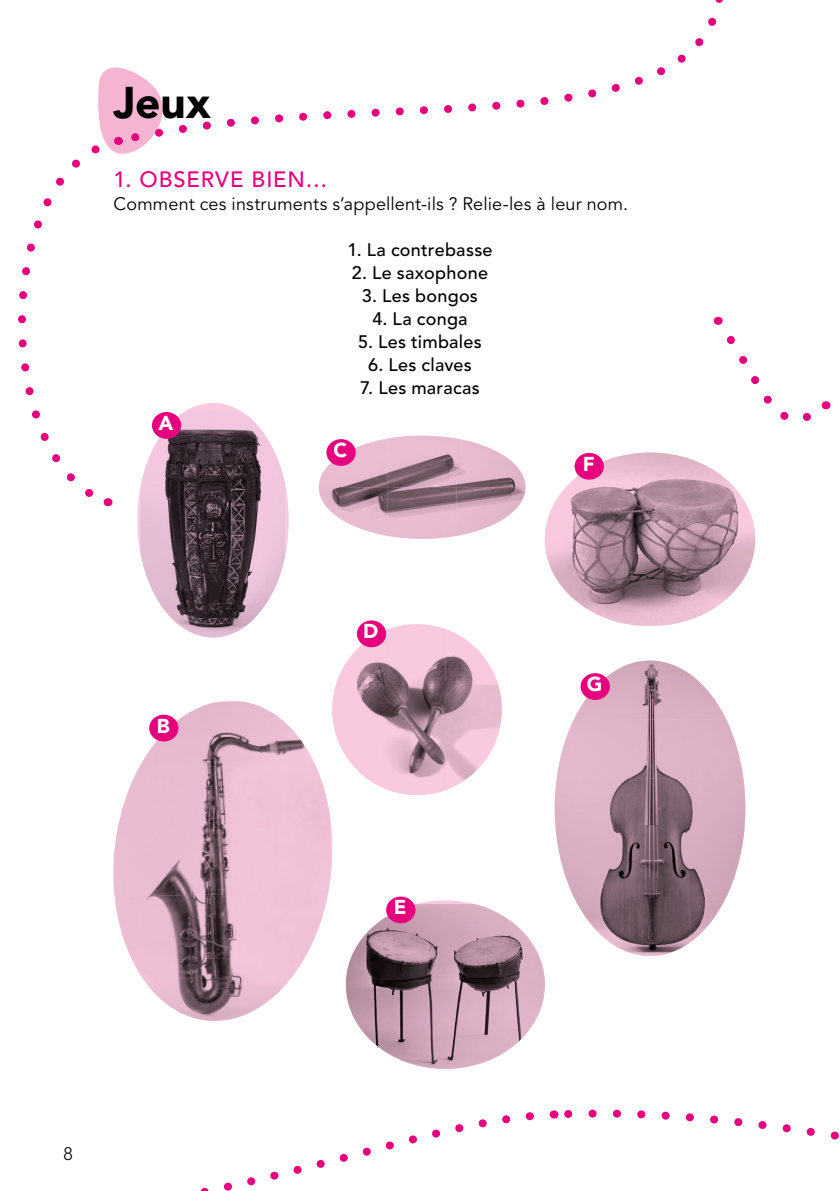
<style>
.page{position:relative;width:840px;height:1191px;background:#fff}
.page>*{position:absolute;margin:0;border:0;box-sizing:border-box;transform-origin:0 0}
.t1{font:900 44px "Avenir";color:#000}
.t2{font:500 22px "Avenir";letter-spacing:.04em;color:#e6007d}
.t3{font:900 20px "Avenir";color:#fff}
.t4{font:500 18px "Avenir";letter-spacing:.015em;color:#000}
.t5{font:18px "Avenir";letter-spacing:.01em;color:#000}
.t6{font:300 18px "Avenir";color:#000}
</style>
<div class="page">
<svg style="left:717px;top:317px;width:109px;height:104px"></svg>
<svg style="left:200px;top:1112px;width:334px;height:79px"></svg>
<svg style="left:553px;top:1109px;width:286px;height:31px"></svg>
<svg style="left:178px;top:0;width:545px;height:133px"></svg>
<svg style="left:18px;top:67px;width:146px;height:440px"></svg>
<img style="left:140px;top:412px;width:144px;height:225px">
<div style="left:152px;top:412px;width:29px;height:27px;background:#e6007d;border-radius:50%"></div>
<img style="left:141px;top:701px;width:131px;height:63px">
<img style="left:272px;top:713px;width:59px;height:180px">
<img style="left:118px;top:764px;width:157px;height:64px">
<img style="left:113px;top:828px;width:164px;height:69px">
<img style="left:115px;top:892px;width:162px;height:68px">
<img style="left:277px;top:891px;width:51px;height:100px">
<img style="left:132px;top:956px;width:147px;height:65px">
<div style="left:149px;top:714px;width:29px;height:27px;background:#e6007d;border-radius:50%"></div>
<img style="left:544px;top:452px;width:210px;height:173px">
<div style="left:574px;top:453px;width:29px;height:26px;background:#e6007d;border-radius:50%"></div>
<img style="left:318px;top:438px;width:69px;height:98px">
<img style="left:387px;top:436px;width:69px;height:103px">
<img style="left:456px;top:438px;width:69px;height:98px">
<div style="left:326px;top:439px;width:29px;height:27px;background:#e6007d;border-radius:50%"></div>
<img style="left:574px;top:660px;width:151px;height:59px">
<img style="left:556px;top:719px;width:187px;height:59px">
<img style="left:554px;top:778px;width:191px;height:60px">
<img style="left:556px;top:837px;width:187px;height:60px">
<img style="left:574px;top:897px;width:151px;height:59px">
<div style="left:580px;top:673px;width:29px;height:27px;background:#e6007d;border-radius:50%"></div>
<img style="left:337px;top:629px;width:51px;height:52px">
<img style="left:388px;top:624px;width:57px;height:57px">
<img style="left:445px;top:629px;width:51px;height:52px">
<img style="left:332px;top:681px;width:169px;height:57px">
<img style="left:337px;top:738px;width:51px;height:52px">
<img style="left:388px;top:738px;width:57px;height:57px">
<img style="left:445px;top:738px;width:51px;height:52px">
<div style="left:356px;top:620px;width:30px;height:27px;background:#e6007d;border-radius:50%"></div>
<img style="left:345px;top:904px;width:199px;height:164px">
<div style="left:386px;top:896px;width:29px;height:27px;background:#e6007d;border-radius:50%"></div>
<h1 class="t1" style="left:113px;top:76px;width:99px">Jeux</h1>
<p class="t2" style="left:113px;top:167px;width:215px">1. OBSERVE BIEN…</p>
<p class="t5" style="left:113px;top:193px;width:516px">Comment ces instruments s’appellent-ils ? Relie-les à leur nom.</p>
<p class="t4" style="left:347px;top:239px;width:147px">1. La contrebasse</p>
<p class="t4" style="left:351px;top:262px;width:138px">2. Le saxophone</p>
<p class="t4" style="left:362px;top:285px;width:117px">3. Les bongos</p>
<p class="t4" style="left:372px;top:308px;width:97px">4. La conga</p>
<p class="t4" style="left:358px;top:331px;width:125px">5. Les timbales</p>
<p class="t4" style="left:368px;top:354px;width:105px">6. Les claves</p>
<p class="t4" style="left:360px;top:377px;width:121px">7. Les maracas</p>
<p class="t3" style="left:158px;top:411px;width:16px">A</p>
<p class="t3" style="left:157px;top:713px;width:14px">B</p>
<p class="t3" style="left:333px;top:438px;width:15px">C</p>
<p class="t3" style="left:363px;top:619px;width:17px">D</p>
<p class="t3" style="left:393px;top:895px;width:14px">E</p>
<p class="t3" style="left:582px;top:451px;width:13px">F</p>
<p class="t3" style="left:586px;top:672px;width:17px">G</p>
<p class="t6" style="left:63px;top:1143px;width:11px">8</p>
</div>
